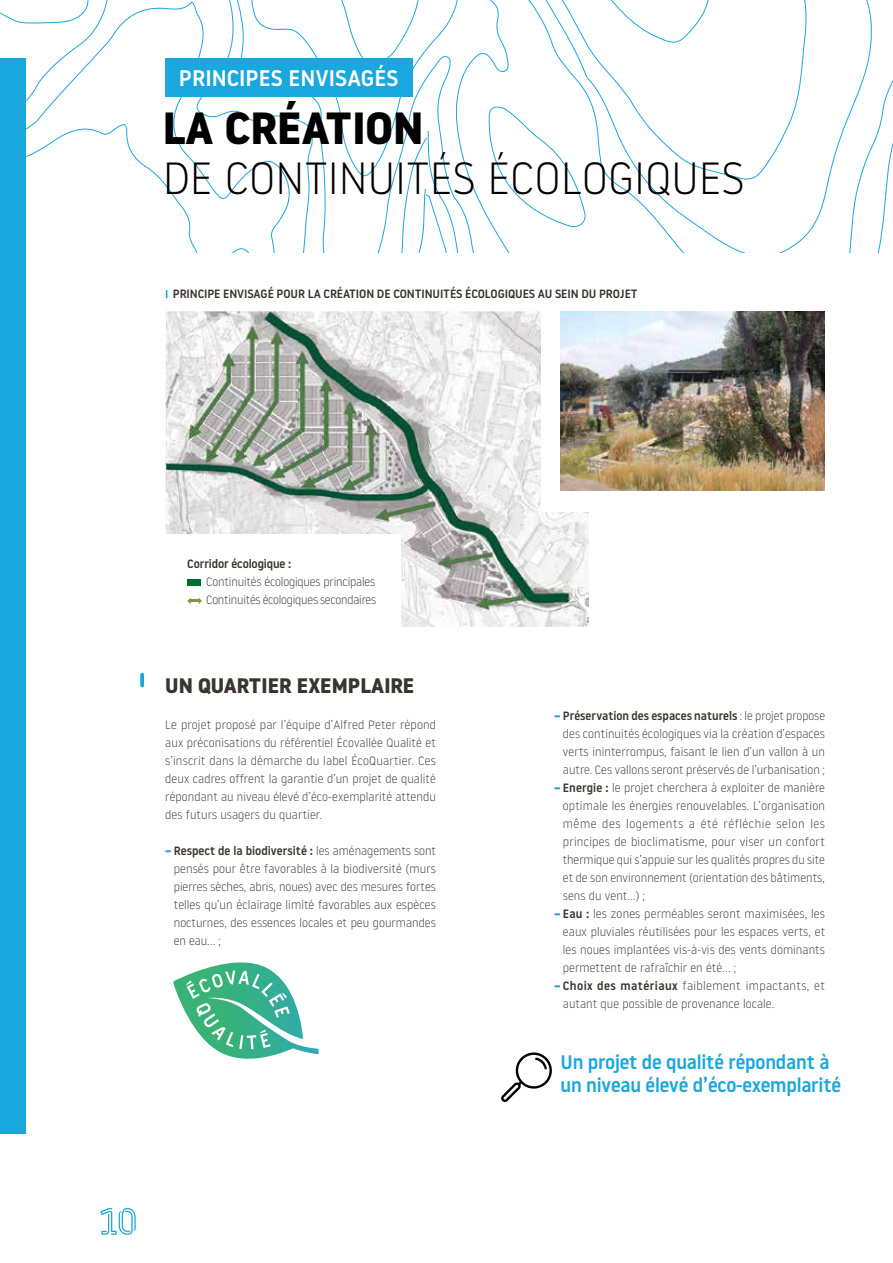
<style>
.page{position:relative;width:893px;height:1263px;background:#fff}
.page>*{position:absolute;margin:0;border:0;box-sizing:border-box;transform-origin:0 0}
.t1{font:300 45px "Noway";color:#000}
.t2{font:700 45px "Noway";color:#000}
.t3{font:500 22.5px "Noway";color:#fff}
.t4{font:700 21px "Noway";color:#39342f}
.t5{font:500 19.5px/23.4px "Noway";letter-spacing:-.01em;color:#1aa7dd}
.t6{font:300 12px/18px "Noway";letter-spacing:.01em;color:#39342f;text-align:justify}
.t7{font:500 12px "Noway";letter-spacing:-.01em;color:#39342f}
.t8{font:300 12px/18px "Noway";letter-spacing:-.015em;color:#39342f}
.s1{font-weight:500}
</style>
<div class="page">
<svg style="left:0;top:0;width:893px;height:253px"></svg>
<img style="left:165px;top:311px;width:423px;height:315px">
<div style="left:165px;top:534px;width:236px;height:95px;background:#fff"></div>
<svg style="left:165px;top:850px;width:6px;height:2px"></svg>
<svg style="left:554px;top:715px;width:6px;height:2px"></svg>
<svg style="left:554px;top:787px;width:6px;height:2px"></svg>
<svg style="left:554px;top:913px;width:6px;height:2px"></svg>
<svg style="left:554px;top:985px;width:6px;height:2px"></svg>
<svg style="left:100px;top:1208px;width:36px;height:27px"></svg>
<div style="left:165px;top:59px;width:248px;height:38px;background:#1aa7dd"></div>
<svg style="left:140px;top:673px;width:4px;height:14px"></svg>
<svg style="left:173px;top:962px;width:145px;height:97px"></svg>
<div style="left:516px;top:1052px;width:36px;height:36px;border:2px solid #000;border-radius:50%"></div>
<svg style="left:535px;top:1056px;width:13px;height:14px"></svg>
<svg style="left:501px;top:1078px;width:24px;height:24px"></svg>
<div style="left:187px;top:579px;width:13px;height:7px;background:#006d2e"></div>
<svg style="left:187px;top:598px;width:15px;height:6px"></svg>
<div style="left:541px;top:310px;width:114px;height:202px;background:#fff"></div>
<img style="left:561px;top:311px;width:264px;height:179px">
<div style="left:0;top:59px;width:26px;height:1075px;background:#1aa7dd"></div>
<h2 class="t3" style="left:179px;top:63px;width:221px">PRINCIPES ENVISAGÉS</h2>
<h1 class="t2" style="left:162px;top:102px;width:262px">LA CRÉATION</h1>
<h1 class="t1" style="left:162px;top:147px;width:584px">DE CONTINUITÉS ÉCOLOGIQUES</h1>
<p class="t7" style="left:173px;top:286px;width:466px">PRINCIPE ENVISAGÉ POUR LA CRÉATION DE CONTINUITÉS ÉCOLOGIQUES AU SEIN DU PROJET</p>
<p class="t7" style="left:187px;top:556px;width:106px">Corridor écologique :</p>
<p class="t8" style="left:206px;top:572px;width:172px">Continuités écologiques principales<br>Continuités écologiques secondaires</p>
<h3 class="t4" style="left:165px;top:673px;width:251px">UN QUARTIER EXEMPLAIRE</h3>
<p class="t6" style="left:165px;top:715px;width:272px">Le projet proposé par l’équipe d’Alfred Peter répond aux préconisations du référentiel Écovallée Qualité et s’inscrit dans la démarche du label ÉcoQuartier. Ces deux cadres offrent la garantie d’un projet de qualité répondant au niveau élevé d’éco-exemplarité attendu des futurs usagers du quartier.</p>
<p class="t6" style="left:174px;top:841px;width:264px"><span class="s1">Respect de la biodiversité :</span> les aménagements sont pensés pour être favorables à la biodiversité (murs pierres sèches, abris, noues) avec des mesures fortes telles qu’un éclairage limité favorables aux espèces nocturnes, des essences locales et peu gourmandes en eau… ;</p>
<p class="t6" style="left:563px;top:706px;width:264px;text-align:left"><span class="s1">Préservation des espaces naturels</span> : le projet propose des continuités écologiques via la création d’espaces verts ininterrompus, faisant le lien d’un vallon à un autre. Ces vallons seront préservés de l’urbanisation ; <span class="s1">Energie :</span> le projet cherchera à exploiter de manière optimale les énergies renouvelables. L’organisation même des logements a été réfléchie selon les principes de bioclimatisme, pour viser un confort thermique qui s’appuie sur les qualités propres du site et de son environnement (orientation des bâtiments, sens du vent...) ;<br><span class="s1">Eau :</span> les zones perméables seront maximisées, les eaux pluviales réutilisées pour les espaces verts, et les noues implantées vis-à-vis des vents dominants permettent de rafraîchir en été… ;<br><span class="s1">Choix des matériaux</span> faiblement impactants, et autant que possible de provenance locale.</p>
<h3 class="t5" style="left:561px;top:1050px;width:282px">Un projet de qualité répondant à un niveau élevé d’éco-exemplarité</h3>
</div>
